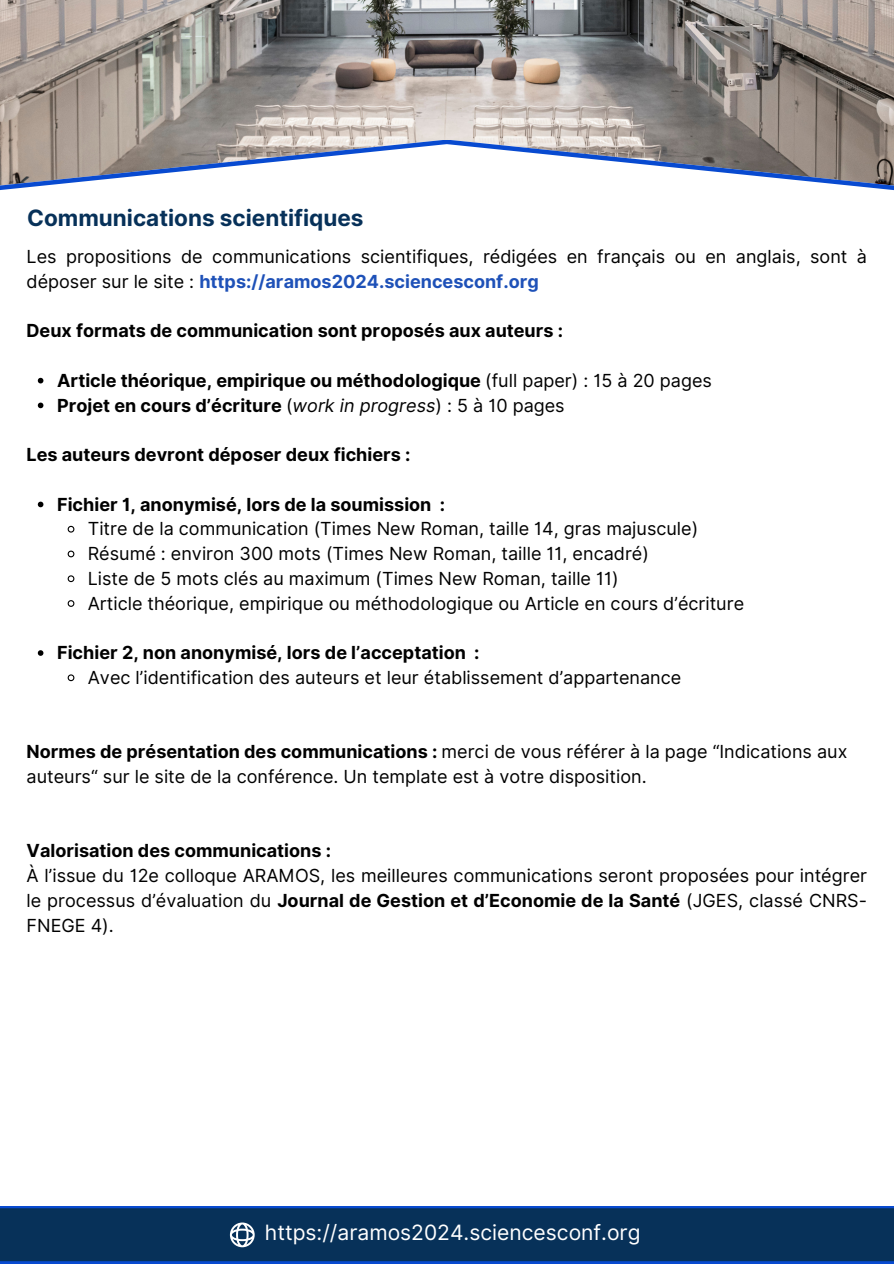
<style>
.page{position:relative;width:894px;height:1264px;background:#fff}
.page>*{position:absolute;margin:0;border:0;box-sizing:border-box;transform-origin:0 0}
.t1{font:700 22.5px "Inter";color:#073159}
.t2{font:21.15px "Inter";color:#fff}
.t3{font:18px/24.8px "Inter";color:#000}
.t4{font:700 18px "Inter";color:#000}
.s1{font-weight:700;color:#1e51b8}
.s2{font-weight:400}
.s3{font-weight:400;font-style:italic}
.s4{font-weight:700}
</style>
<div class="page">
<img style="left:0;top:0;width:893px;height:140px">
<svg style="left:0;top:140px;width:893px;height:515px"></svg>
<svg style="left:0;top:1206px;width:893px;height:57px;background:#073261"></svg>
<svg style="left:38px;top:378px;width:5px;height:5px"></svg>
<svg style="left:38px;top:402px;width:5px;height:6px"></svg>
<svg style="left:38px;top:501px;width:5px;height:6px"></svg>
<svg style="left:67px;top:525px;width:8px;height:8px"></svg>
<svg style="left:67px;top:549px;width:8px;height:9px"></svg>
<svg style="left:67px;top:574px;width:8px;height:9px"></svg>
<svg style="left:67px;top:599px;width:8px;height:8px"></svg>
<svg style="left:38px;top:650px;width:5px;height:6px"></svg>
<svg style="left:67px;top:674px;width:8px;height:8px"></svg>
<svg style="left:230px;top:1222px;width:24px;height:25px"></svg>
<h1 class="t1" style="left:27px;top:204px;width:338px">Communications scientifiques</h1>
<h3 class="t3" style="left:27px;top:244px;width:841px">Les propositions de communications scientifiques, rédigées en français ou en anglais, sont à déposer sur le site : <span class="s1">https://aramos2024.sciencesconf.org</span></h3>
<p class="t4" style="left:27px;top:320px;width:538px">Deux formats de communication sont proposés aux auteurs :</p>
<p class="t4" style="left:57px;top:369px;width:656px">Article théorique, empirique ou méthodologique <span class="s2">(full paper) : 15 à 20 pages</span></p>
<h3 class="t4" style="left:57px;top:394px;width:509px">Projet en cours d’écriture <span class="s2">(</span><span class="s3">work in progress</span><span class="s2">) : 5 à 10 pages</span></h3>
<p class="t4" style="left:27px;top:444px;width:385px">Les auteurs devront déposer deux fichiers :</p>
<p class="t4" style="left:57px;top:493px;width:389px">Fichier 1, anonymisé, lors de la soumission :</p>
<p class="t3" style="left:88px;top:516px;width:611px">Titre de la communication (Times New Roman, taille 14, gras majuscule)</p>
<p class="t3" style="left:88px;top:541px;width:562px">Résumé : environ 300 mots (Times New Roman, taille 11, encadré)</p>
<p class="t3" style="left:88px;top:566px;width:532px">Liste de 5 mots clés au maximum (Times New Roman, taille 11)</p>
<p class="t3" style="left:88px;top:590px;width:657px">Article théorique, empirique ou méthodologique ou Article en cours d’écriture</p>
<p class="t4" style="left:57px;top:642px;width:424px">Fichier 2, non anonymisé, lors de l’acceptation :</p>
<p class="t3" style="left:88px;top:665px;width:595px">Avec l’identification des auteurs et leur établissement d’appartenance</p>
<p class="t3" style="left:27px;top:739px;width:822px"><span class="s4">Normes de présentation des communications :</span> merci de vous référer à la page “Indications aux auteurs“ sur le site de la conférence. Un template est à votre disposition.</p>
<p class="t4" style="left:27px;top:840px;width:306px">Valorisation des communications :</p>
<p class="t3" style="left:27px;top:863px;width:841px;text-align:justify">À l’issue du 12e colloque ARAMOS, les meilleures communications seront proposées pour intégrer le processus d’évaluation du <span class="s4">Journal de Gestion et d’Economie de la Santé</span> (JGES, classé CNRS-FNEGE 4).</p>
<p class="t2" style="left:265px;top:1219px;width:377px">https://aramos2024.sciencesconf.org</p>
</div>
